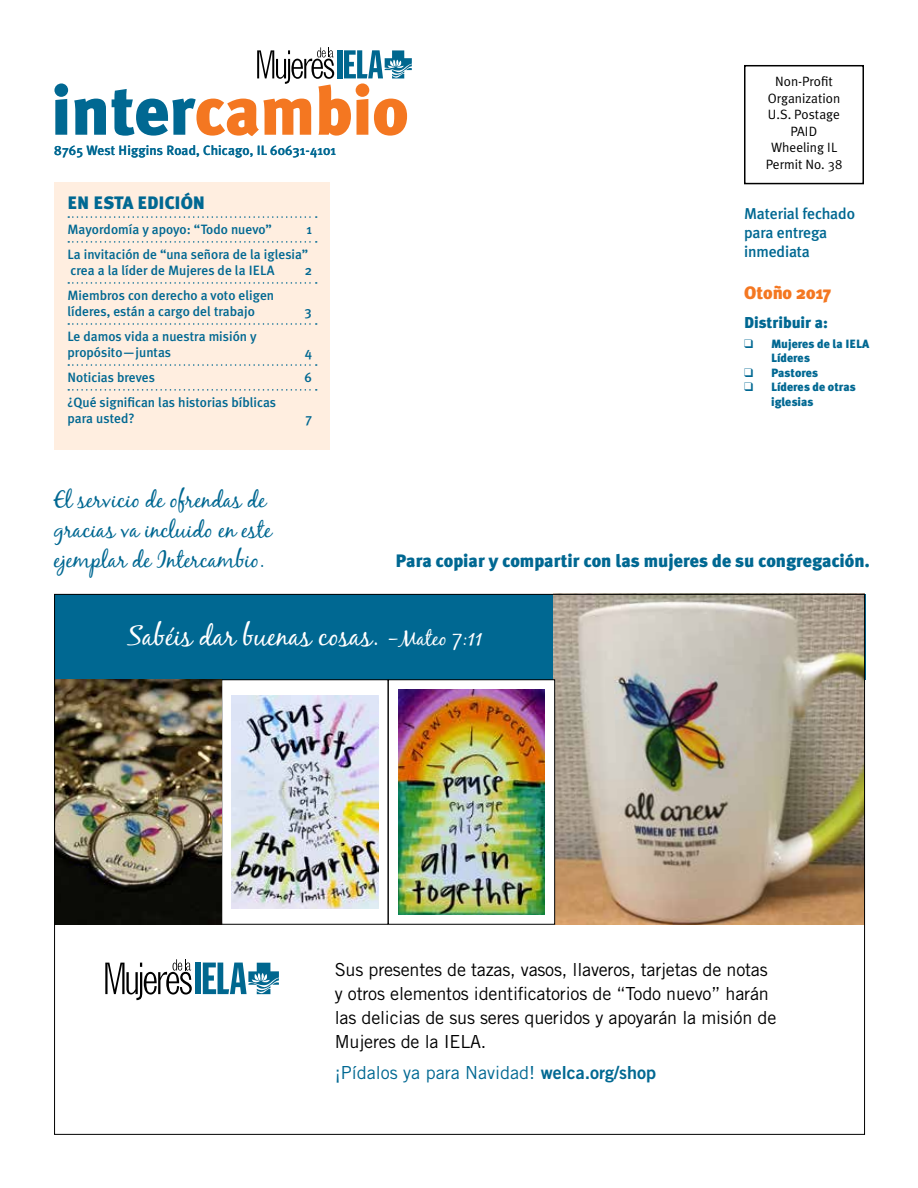
<style>
.page{position:relative;width:918px;height:1188px;background:#fff}
.page>*{position:absolute;margin:0;border:0;box-sizing:border-box;transform-origin:0 0}
.t1{font:900 68.4px "Meta Plus";letter-spacing:-.005em;color:#f47721}
.t2{font:27.6px "Black Jack";color:#fff}
.t3{font:22.5px/30px "Black Jack";color:#006892}
.t4{font:18px/24px "Trade Gothic";letter-spacing:-.01em;color:#000}
.t5{font:900 18px "Meta Plus";color:#006892}
.t6{font:18px "Trade Gothic";color:#006892}
.t7{font:900 18px "Meta Plus";color:#f47721}
.t8{font:500 15.75px/18.9px "Meta Plus";letter-spacing:-.01em;color:#006892}
.t9{font:900 15.75px "Meta Plus";color:#006892}
.t10{font:500 13.5px/16.2px "Meta Plus";color:#006892}
.t11{font:13.5px/16.5px "Meta Plus Normal";color:#000;text-align:center}
.t12{font:900 12px/14.4px "Meta Plus";color:#006892}
.s1{color:#006892}
.s2{font-size:21.15px}
.s3{font-family:"Trade Gothic Bold Two"}
</style>
<div class="page">
<div style="left:744px;top:65px;width:120px;height:119px;border:2px solid #000"></div>
<div style="left:337px;top:50px;width:6px;height:28px;background:#00678f"></div>
<svg style="left:257px;top:47px;width:77px;height:37px"></svg>
<svg style="left:344px;top:50px;width:68px;height:29px"></svg>
<div style="left:54px;top:182px;width:276px;height:267px;background:#ffeee0"></div>
<svg style="left:68px;top:216px;width:249px;height:2px"></svg>
<svg style="left:68px;top:241px;width:249px;height:2px"></svg>
<svg style="left:68px;top:282px;width:249px;height:2px"></svg>
<svg style="left:68px;top:323px;width:249px;height:2px"></svg>
<svg style="left:68px;top:364px;width:249px;height:2px"></svg>
<svg style="left:68px;top:389px;width:249px;height:2px"></svg>
<img style="left:56px;top:680px;width:166px;height:244px">
<div style="left:54px;top:594px;width:811px;height:86px;background:#006892"></div>
<img style="left:553px;top:596px;width:310px;height:328px">
<img style="left:232px;top:696px;width:146px;height:213px">
<img style="left:398px;top:690px;width:147px;height:224px">
<div style="left:388px;top:680px;width:167px;height:244px;border:1px solid #000"></div>
<div style="left:195px;top:963px;width:6px;height:31px;background:#00678f"></div>
<svg style="left:105px;top:959px;width:87px;height:41px"></svg>
<svg style="left:203px;top:963px;width:76px;height:31px"></svg>
<h1 class="t1" style="left:51px;top:71px;width:359px"><span class="s1">inter</span>cambio</h1>
<p class="t10" style="left:54px;top:142px;width:283px">8765 West Higgins Road, Chicago, IL 60631-4101</p>
<h3 class="t5" style="left:68px;top:192px;width:139px">EN ESTA EDICIÓN</h3>
<p class="t10" style="left:68px;top:221px;width:206px">Mayordomía y apoyo: “Todo nuevo”</p>
<p class="t10" style="left:68px;top:217px;width:246px;line-height:24.9px;text-align:right">1<br>La invitación de “una señora de la iglesia”</p>
<p class="t10" style="left:71px;top:262px;width:205px">crea a la líder de Mujeres de la IELA</p>
<p class="t10" style="left:305px;top:262px;width:9px">2</p>
<p class="t10" style="left:68px;top:287px;width:208px">Miembros con derecho a voto eligen líderes, están a cargo del trabajo</p>
<p class="t10" style="left:305px;top:303px;width:9px">3</p>
<p class="t10" style="left:68px;top:328px;width:191px">Le damos vida a nuestra misión y propósito—juntas</p>
<p class="t10" style="left:305px;top:344px;width:9px">4</p>
<p class="t10" style="left:68px;top:369px;width:89px">Noticias breves</p>
<p class="t10" style="left:305px;top:369px;width:9px">6</p>
<p class="t10" style="left:68px;top:394px;width:210px">¿Qué significan las historias bíblicas para usted?</p>
<p class="t10" style="left:305px;top:410px;width:8px">7</p>
<p class="t11" style="left:766px;top:73px;width:78px">Non-Profit<br>Organization<br>U.S. Postage<br>PAID<br>Wheeling IL<br>Permit No. 38</p>
<p class="t8" style="left:744px;top:204px;width:112px">Material fechado para entrega inmediata</p>
<h3 class="t7" style="left:744px;top:282px;width:88px">Otoño 2017</h3>
<p class="t9" style="left:744px;top:314px;width:85px">Distribuir a:</p>
<p class="t12" style="left:771px;top:337px;width:100px;text-indent:-27px">❑ Mujeres de la IELA<br>Líderes</p>
<p class="t12" style="left:744px;top:365px;width:75px">❑ Pastores</p>
<p class="t12" style="left:771px;top:380px;width:86px;text-indent:-27px">❑ Líderes de otras iglesias</p>
<h3 class="t3" style="left:54px;top:484px;width:219px">El servicio de ofrendas de gracias va incluido en este ejemplar de Intercambio.</h3>
<h3 class="t5" style="left:396px;top:551px;width:475px">Para copiar y compartir con las mujeres de su congregación.</h3>
<h2 class="t2" style="left:127px;top:620px;width:357px">Sabéis dar buenas cosas. -<span class="s2">Mateo 7:11</span></h2>
<h3 class="t4" style="left:335px;top:958px;width:443px">Sus presentes de tazas, vasos, llaveros, tarjetas de notas y otros elementos identificatorios de “Todo nuevo” harán las delicias de sus seres queridos y apoyarán la misión de Mujeres de la IELA.</h3>
<h3 class="t6" style="left:335px;top:1062px;width:323px">¡Pídalos ya para Navidad! <span class="s3">welca.org/shop</span></h3>
</div>
